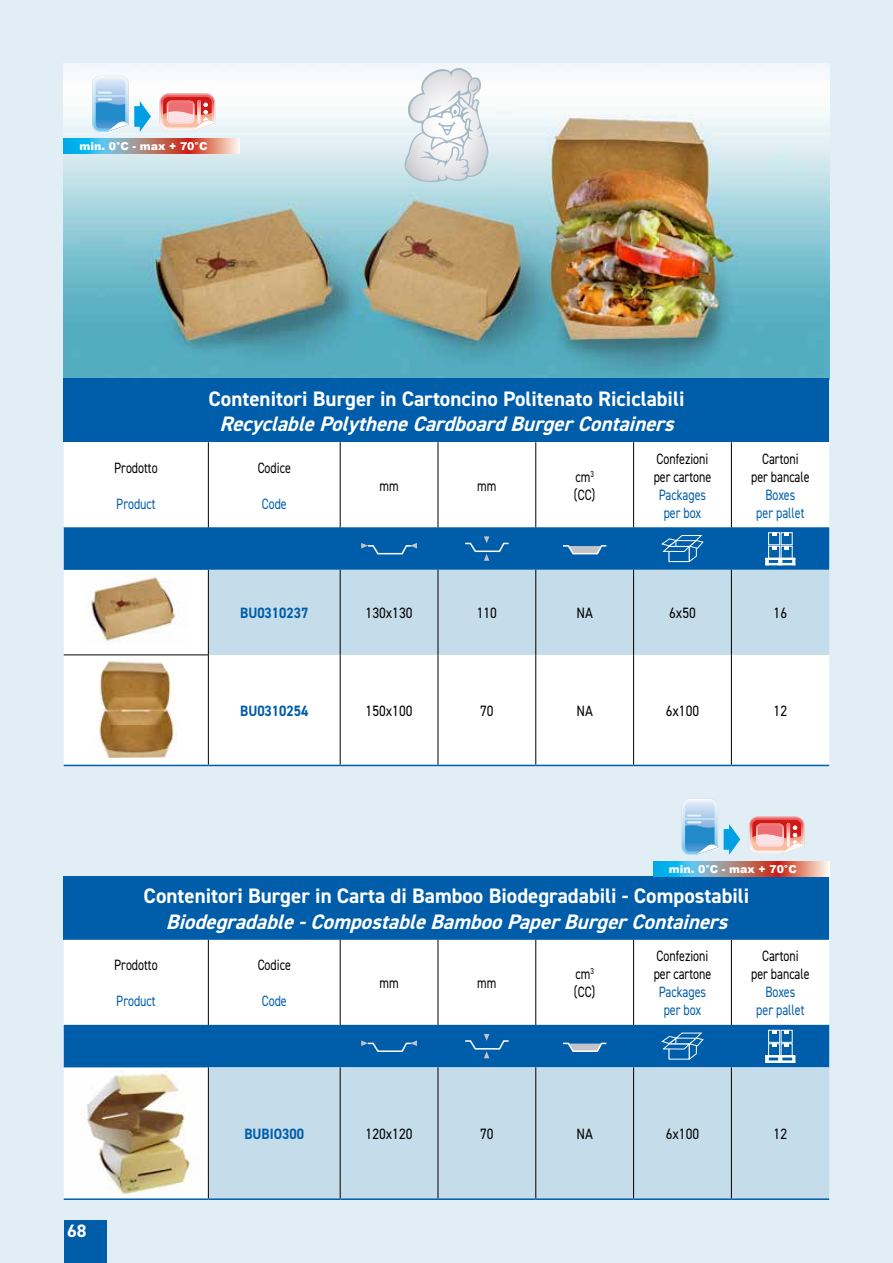
<style>
.page{position:relative;width:893px;height:1263px;background:#e2eef5}
.page>*{position:absolute;margin:0;border:0;box-sizing:border-box;transform-origin:0 0}
.t1{font:700 21px "DIN2014";color:#fff}
.t2{font:italic 700 21px "DIN2014";color:#fff}
.t3{font:700 18px "DIN2014";color:#fff}
.t4{font:15px/18px "DIN2014";color:#000;scale:.8 1}
.t5{font:15px/18px "DIN2014";color:#005da9;text-align:center;scale:.8 1}
.t6{font:15px "DIN2014";color:#000;scale:.9 1}
.t7{font:700 15px "DIN2014";color:#005da9;scale:.9 1}
.t8{font:900 10.95px "Arial";color:#fff}
</style>
<div class="page">
<img style="left:64px;top:64px;width:765px;height:314px">
<div style="left:64px;top:378px;width:765px;height:64px;background:#005da9"></div>
<div style="left:64px;top:442px;width:765px;height:323px;background:#fff"></div>
<div style="left:209px;top:570px;width:620px;height:85px;background:#c5dcea"></div>
<hr style="left:340px;top:442px;width:1px;height:85px;background:#000">
<hr style="left:438px;top:442px;width:1px;height:85px;background:#000">
<hr style="left:535px;top:442px;width:1px;height:85px;background:#000">
<hr style="left:633px;top:442px;width:1px;height:85px;background:#000">
<hr style="left:731px;top:442px;width:1px;height:85px;background:#000">
<hr style="left:340px;top:570px;width:1px;height:85px;background:#000">
<hr style="left:438px;top:570px;width:1px;height:85px;background:#000">
<hr style="left:535px;top:570px;width:1px;height:85px;background:#000">
<hr style="left:633px;top:570px;width:1px;height:85px;background:#000">
<hr style="left:731px;top:570px;width:1px;height:85px;background:#000">
<hr style="left:340px;top:655px;width:1px;height:110px;background:#000">
<hr style="left:438px;top:655px;width:1px;height:110px;background:#000">
<hr style="left:535px;top:655px;width:1px;height:110px;background:#000">
<hr style="left:633px;top:655px;width:1px;height:110px;background:#000">
<hr style="left:731px;top:655px;width:1px;height:110px;background:#000">
<hr style="left:208px;top:442px;width:1px;height:85px;background:#000">
<hr style="left:208px;top:570px;width:1px;height:85px;background:#000">
<hr style="left:208px;top:655px;width:1px;height:110px;background:#000">
<hr style="left:64px;top:765px;width:144px;height:1px;background:#005da9">
<hr style="left:208px;top:765px;width:132px;height:1px;background:#005da9">
<hr style="left:340px;top:765px;width:98px;height:1px;background:#005da9">
<hr style="left:438px;top:765px;width:98px;height:1px;background:#005da9">
<hr style="left:536px;top:765px;width:98px;height:1px;background:#005da9">
<hr style="left:634px;top:765px;width:97px;height:1px;background:#005da9">
<hr style="left:731px;top:765px;width:98px;height:1px;background:#005da9">
<hr style="left:64px;top:655px;width:145px;height:1px;background:#000">
<svg style="left:64px;top:527px;width:765px;height:43px;background:#0b64ac"></svg>
<img style="left:86px;top:575px;width:101px;height:71px">
<img style="left:94px;top:657px;width:85px;height:101px">
<div style="left:64px;top:876px;width:765px;height:64px;background:#005da9"></div>
<div style="left:64px;top:940px;width:765px;height:258px;background:#fff"></div>
<div style="left:209px;top:1067px;width:620px;height:131px;background:#c5dcea"></div>
<hr style="left:340px;top:940px;width:1px;height:85px;background:#000">
<hr style="left:438px;top:940px;width:1px;height:85px;background:#000">
<hr style="left:535px;top:940px;width:1px;height:85px;background:#000">
<hr style="left:633px;top:940px;width:1px;height:85px;background:#000">
<hr style="left:731px;top:940px;width:1px;height:85px;background:#000">
<hr style="left:340px;top:1067px;width:1px;height:131px;background:#000">
<hr style="left:438px;top:1067px;width:1px;height:131px;background:#000">
<hr style="left:535px;top:1067px;width:1px;height:131px;background:#000">
<hr style="left:633px;top:1067px;width:1px;height:131px;background:#000">
<hr style="left:731px;top:1067px;width:1px;height:131px;background:#000">
<hr style="left:208px;top:940px;width:1px;height:85px;background:#000">
<hr style="left:208px;top:1067px;width:1px;height:131px;background:#000">
<hr style="left:64px;top:1198px;width:144px;height:2px;background:#005da9">
<hr style="left:208px;top:1198px;width:132px;height:2px;background:#005da9">
<hr style="left:340px;top:1198px;width:98px;height:2px;background:#005da9">
<hr style="left:438px;top:1198px;width:98px;height:2px;background:#005da9">
<hr style="left:536px;top:1198px;width:98px;height:2px;background:#005da9">
<hr style="left:634px;top:1198px;width:97px;height:2px;background:#005da9">
<hr style="left:731px;top:1198px;width:98px;height:2px;background:#005da9">
<div style="left:64px;top:1025px;width:765px;height:42px;background:#005da9"></div>
<img style="left:66px;top:1071px;width:137px;height:122px">
<svg style="left:403px;top:65px;width:86px;height:118px"></svg>
<svg style="left:64px;top:138px;width:176px;height:15px;background:#998f95"></svg>
<svg style="left:92px;top:76px;width:59px;height:56px"></svg>
<svg style="left:159px;top:93px;width:56px;height:38px;background:#ed9f9b"></svg>
<svg style="left:653px;top:861px;width:176px;height:15px;background:#988f94"></svg>
<svg style="left:681px;top:799px;width:37px;height:56px"></svg>
<svg style="left:724px;top:824px;width:16px;height:31px"></svg>
<svg style="left:749px;top:816px;width:56px;height:38px;background:#ec9e9b"></svg>
<div style="left:64px;top:1220px;width:42px;height:43px;background:#005da9"></div>
<p class="t8" style="left:80px;top:138px;width:129px">min. 0°C - max + 70°C</p>
<p class="t4" style="left:114px;top:458px;width:56px">Prodotto</p>
<p class="t5" style="left:116px;top:494px;width:51px">Product</p>
<h1 class="t1" style="left:208px;top:385px;width:477px">Contenitori Burger in Cartoncino Politenato Riciclabili</h1>
<h1 class="t2" style="left:219px;top:410px;width:463px">RecyclablePolytheneCardboardBurgerContainers</h1>
<p class="t4" style="left:258px;top:458px;width:43px">Codice</p>
<p class="t5" style="left:262px;top:494px;width:33px">Code</p>
<p class="t4" style="left:379px;top:476px;width:26px">mm</p>
<p class="t4" style="left:477px;top:476px;width:26px">mm</p>
<p class="t4" style="left:574px;top:467px;width:28px">cm<sup>3 </sup>(CC)</p>
<p class="t4" style="left:654px;top:449px;width:73px">Confezioni per cartone</p>
<p class="t5" style="left:659px;top:485px;width:61px">Packages per box</p>
<p class="t4" style="left:751px;top:449px;width:75px;text-align:center">Cartoni<br>per bancale</p>
<p class="t5" style="left:756px;top:485px;width:62px">Boxes per pallet</p>
<p class="t7" style="left:240px;top:603px;width:77px">BU0310237</p>
<p class="t6" style="left:366px;top:604px;width:54px">130x130</p>
<p class="t6" style="left:477px;top:604px;width:24px">110</p>
<p class="t6" style="left:576px;top:604px;width:20px">NA</p>
<p class="t6" style="left:669px;top:604px;width:31px">6x50</p>
<p class="t6" style="left:774px;top:604px;width:16px">16</p>
<p class="t7" style="left:240px;top:700px;width:77px">BU0310254</p>
<p class="t6" style="left:366px;top:701px;width:54px">150x100</p>
<p class="t6" style="left:480px;top:701px;width:16px">70</p>
<p class="t6" style="left:576px;top:701px;width:20px">NA</p>
<p class="t6" style="left:666px;top:701px;width:39px">6x100</p>
<p class="t6" style="left:774px;top:701px;width:16px">12</p>
<p class="t8" style="left:669px;top:861px;width:129px">min. 0°C - max + 70°C</p>
<h1 class="t1" style="left:144px;top:882px;width:607px">Contenitori Burger in Carta di Bamboo Biodegradabili - Compostabili</h1>
<h1 class="t2" style="left:166px;top:908px;width:570px">Biodegradable-CompostableBambooPaperBurgerContainers</h1>
<p class="t4" style="left:114px;top:956px;width:56px">Prodotto</p>
<p class="t5" style="left:116px;top:992px;width:51px">Product</p>
<p class="t4" style="left:654px;top:947px;width:73px">Confezioni per cartone</p>
<p class="t5" style="left:659px;top:983px;width:61px">Packages per box</p>
<p class="t4" style="left:751px;top:947px;width:75px;text-align:center">Cartoni<br>per bancale</p>
<p class="t5" style="left:756px;top:983px;width:62px">Boxes per pallet</p>
<p class="t4" style="left:258px;top:956px;width:43px">Codice</p>
<p class="t5" style="left:262px;top:992px;width:33px">Code</p>
<p class="t4" style="left:574px;top:965px;width:28px">cm<sup>3 </sup>(CC)</p>
<p class="t4" style="left:379px;top:974px;width:26px">mm</p>
<p class="t4" style="left:477px;top:974px;width:26px">mm</p>
<p class="t3" style="left:67px;top:1218px;width:21px">68</p>
<p class="t7" style="left:244px;top:1123px;width:68px">BUBIO300</p>
<p class="t6" style="left:366px;top:1124px;width:54px">120x120</p>
<p class="t6" style="left:480px;top:1124px;width:16px">70</p>
<p class="t6" style="left:576px;top:1124px;width:20px">NA</p>
<p class="t6" style="left:666px;top:1124px;width:39px">6x100</p>
<p class="t6" style="left:774px;top:1124px;width:16px">12</p>
</div>
